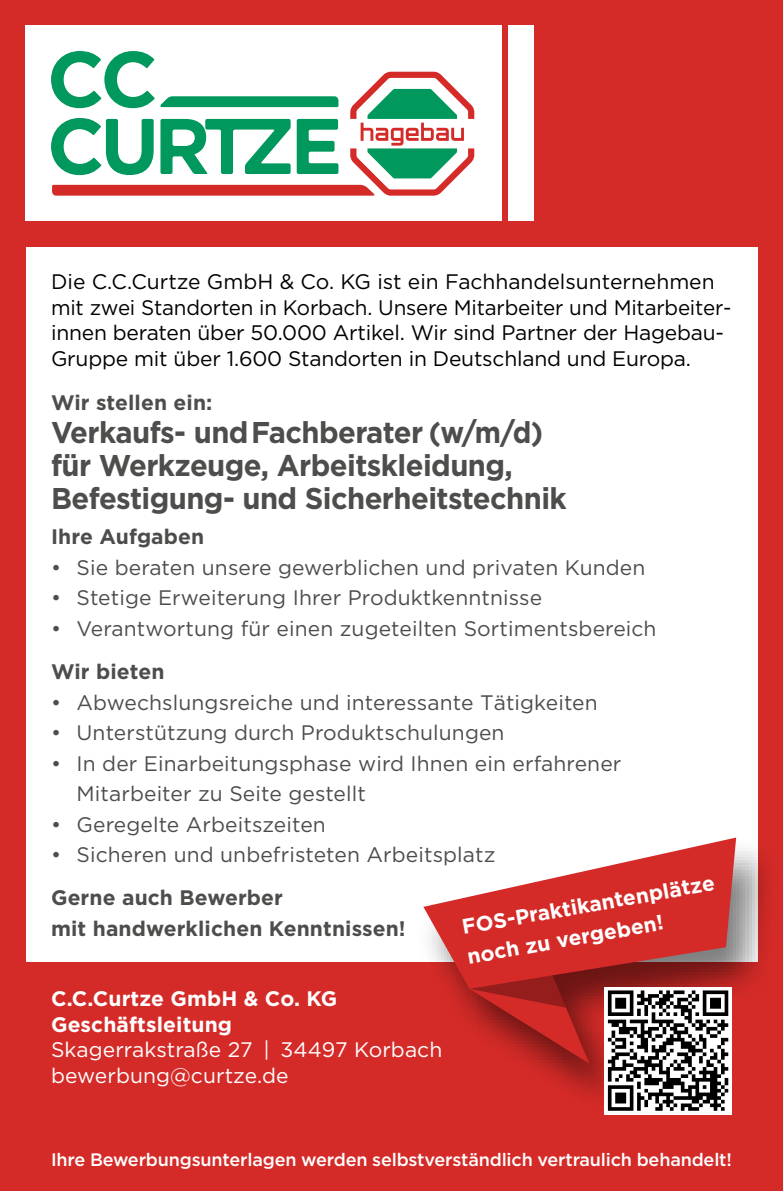
<style>
.page{position:relative;width:783px;height:1191px;background:#fff}
.page>*{position:absolute;margin:0;border:0;box-sizing:border-box;transform-origin:0 0}
.t1{font:700 30px/33px "Gotham";letter-spacing:-.02em;color:#4d4d4c}
.t2{font:21px/30.6px "Gotham";letter-spacing:.005em;color:#4d4d4c}
.t3{font:21px/25.5px "Gotham";letter-spacing:-.01em;color:#000}
.t4{font:700 21px/30.6px "Gotham";letter-spacing:.005em;color:#4d4d4c}
.t5{font:700 21px/30px "Gotham";letter-spacing:.005em;color:#fff}
.t6{font:21px/25.5px "Gotham";letter-spacing:.005em;color:#fff}
.t7{font:500 18px "Gotham";letter-spacing:-.01em;color:#fff}
</style>
<div class="page">
<div style="left:0;top:0;width:782px;height:1191px;background:#d42b28"></div>
<div style="left:26px;top:247px;width:731px;height:714px;background:#fff"></div>
<div style="left:26px;top:26px;width:476px;height:195px;background:#fff"></div>
<div style="left:508px;top:26px;width:26px;height:195px;background:#fff"></div>
<svg style="left:51px;top:51px;width:423px;height:145px"></svg>
<div style="left:415px;top:837px;width:366px;height:276px;background:#000;opacity:.5"></div>
<svg style="left:469px;top:988px;width:120px;height:75px"></svg>
<svg style="left:423px;top:837px;width:313px;height:151px;fill:#d42b28"></svg>
<div style="left:604px;top:986px;width:127px;height:128px;background:#fff"></div>
<svg style="left:607px;top:990px;width:121px;height:120px"></svg>
<p class="t3" style="left:51px;top:268px;width:681px">Die C.C.Curtze GmbH &amp; Co. KG ist ein Fachhandelsunternehmen mit zwei Standorten in Korbach. Unsere Mitarbeiter und Mitarbeiter&shy;innen beraten über 50.000 Artikel. Wir sind Partner der Hagebau-Gruppe mit über 1.600 Standorten in Deutschland und Europa.</p>
<p class="t4" style="left:51px;top:387px;width:163px">Wir stellen ein:</p>
<h1 class="t1" style="left:51px;top:415px;width:517px">Verkaufs- undFachberater (w/m/d) für Werkzeuge, Arbeitskleidung,<br>Befestigung- und Sicherheitstechnik</h1>
<p class="t4" style="left:51px;top:521px;width:155px">Ihre Aufgaben</p>
<p class="t2" style="left:51px;top:552px;width:595px">• Sie beraten unsere gewerblichen und privaten Kunden</p>
<p class="t2" style="left:51px;top:582px;width:492px">• Stetige Erweiterung Ihrer Produktkenntnisse</p>
<p class="t2" style="left:51px;top:612px;width:607px">• Verantwortung für einen zugeteilten Sortimentsbereich</p>
<p class="t4" style="left:51px;top:656px;width:115px">Wir bieten</p>
<p class="t2" style="left:51px;top:686px;width:548px">• Abwechslungsreiche und interessante Tätigkeiten</p>
<p class="t2" style="left:51px;top:717px;width:455px">• Unterstützung durch Produktschulungen</p>
<p class="t2" style="left:77px;top:747px;width:546px;text-indent:-26px">• In der Einarbeitungsphase wird Ihnen ein erfahrener<br>Mitarbeiter zu Seite gestellt</p>
<p class="t2" style="left:51px;top:808px;width:276px">• Geregelte Arbeitszeiten</p>
<p class="t2" style="left:51px;top:839px;width:445px">• Sicheren und unbefristeten Arbeitsplatz</p>
<p class="t4" style="left:51px;top:882px;width:356px">Gerne auch Bewerber<br>mit handwerklichen Kenntnissen!</p>
<p class="t5" style="left:459px;top:911px;width:257px;rotate:-10deg">FOS-Praktikantenplätze noch zu vergeben!</p>
<p class="t5" style="left:51px;top:985px;width:288px;line-height:25.5px">C.C.Curtze GmbH &amp; Co. KG<br>Geschäftsleitung</p>
<p class="t6" style="left:51px;top:1037px;width:392px">Skagerrakstraße 27 | 34497 Korbach bewerbung@curtze.de</p>
<p class="t7" style="left:51px;top:1148px;width:682px">Ihre Bewerbungsunterlagen werden selbstverständlich vertraulich behandelt!</p>
</div>
